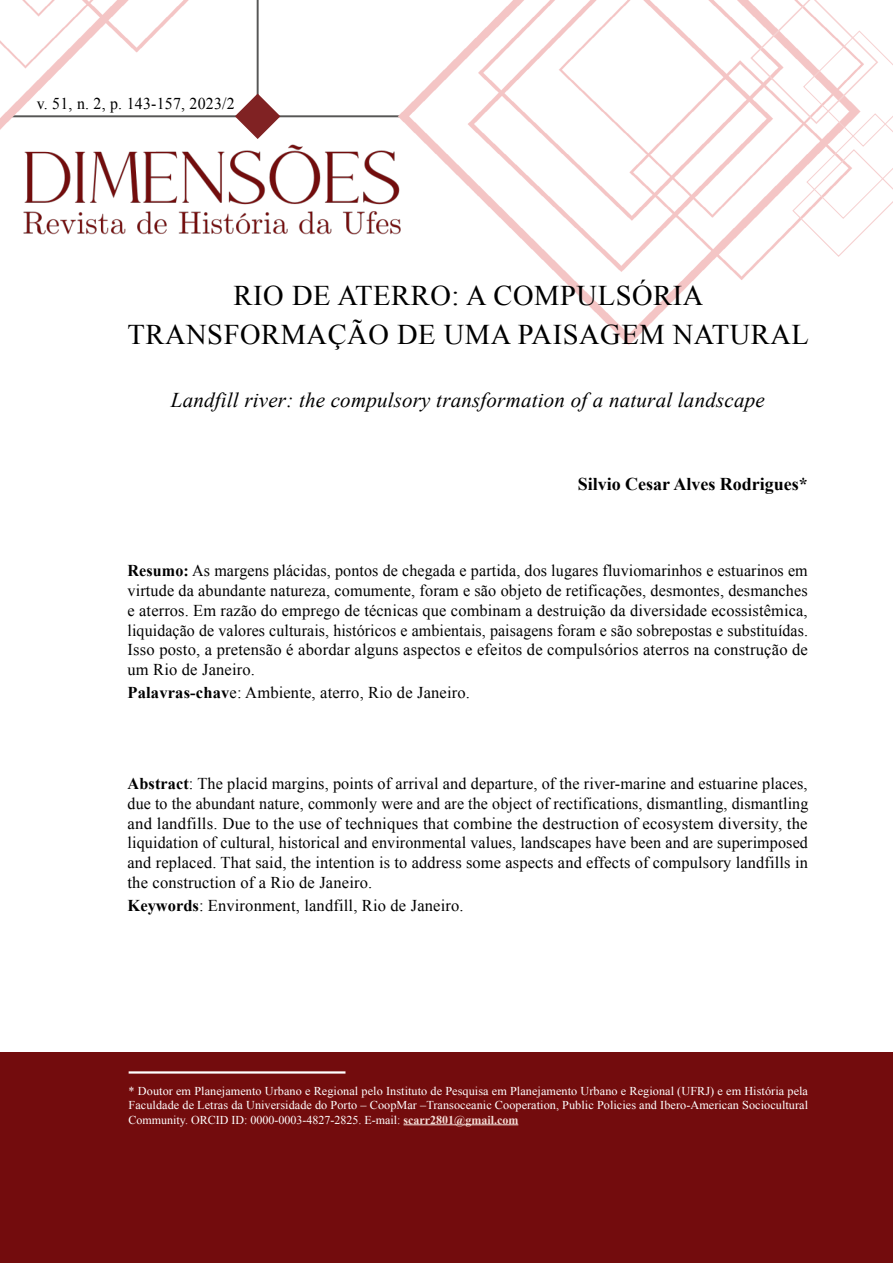
<style>
.page{position:relative;width:893px;height:1263px;background:#fff}
.page>*{position:absolute;margin:0;border:0;box-sizing:border-box;transform-origin:0 0}
.t1{font:28.5px/39px "Times New Roman";letter-spacing:.02em;color:#000;text-align:center}
.t2{font:italic 21px "Times New Roman";letter-spacing:.01em;color:#000}
.t3{font:700 18px "Times New Roman";color:#000}
.t4{font:16.5px/19.8px "Times New Roman";letter-spacing:.01em;color:#000;text-align:justify}
.t5{font:16.5px "Times New Roman";letter-spacing:.01em;color:#000;scale:.96 1}
.t6{font:12px/14.4px "Times New Roman";color:#fff;text-align:justify}
.s1{font-weight:700}
.s2{font-weight:700;color:#f4dcd5}
</style>
<div class="page">
<img style="left:0;top:0;width:764px;height:345px">
<svg style="left:749px;top:0;width:144px;height:258px"></svg>
<div style="left:0;top:1052px;width:893px;height:211px;background:#730c0d"></div>
<hr style="left:129px;top:1071px;width:216px;height:2px;background:#fff">
<hr style="left:403px;top:1124px;width:115px;height:1px;background:#f5dfd9">
<p class="t5" style="left:37px;top:92px;width:208px">v. 51, n. 2, p. 143-157, 2023/2</p>
<h1 class="t1" style="left:128px;top:276px;width:683px">RIO DE ATERRO: A COMPULSÓRIA<br>TRANSFORMAÇÃO DE UMA PAISAGEM NATURAL</h1>
<p class="t2" style="left:171px;top:386px;width:595px">Landfill river: the compulsory transformation of a natural landscape</p>
<p class="t3" style="left:578px;top:471px;width:232px">Silvio Cesar Alves Rodrigues*</p>
<p class="t4" style="left:128px;top:560px;width:682px"><span class="s1">Resumo:</span> As margens plácidas, pontos de chegada e partida, dos lugares fluviomarinhos e estuarinos em virtude da abundante natureza, comumente, foram e são objeto de retificações, desmontes, desmanches e aterros. Em razão do emprego de técnicas que combinam a destruição da diversidade ecossistêmica, liquidação de valores culturais, históricos e ambientais, paisagens foram e são sobrepostas e substituídas.<br>Isso posto, a pretensão é abordar alguns aspectos e efeitos de compulsórios aterros na construção de um Rio de Janeiro.</p>
<p class="t4" style="left:128px;top:683px;width:344px"><span class="s1">Palavras-chav</span>e: Ambiente, aterro, Rio de Janeiro.</p>
<p class="t4" style="left:128px;top:773px;width:682px"><span class="s1">Abstract</span>: The placid margins, points of arrival and departure, of the river-marine and estuarine places, due to the abundant nature, commonly were and are the object of rectifications, dismantling, dismantling and landfills. Due to the use of techniques that combine the destruction of ecosystem diversity, the liquidation of cultural, historical and environmental values, landscapes have been and are superimposed and replaced. That said, the intention is to address some aspects and effects of compulsory landfills in the construction of a Rio de Janeiro.</p>
<p class="t4" style="left:128px;top:895px;width:338px"><span class="s1">Keywords</span>: Environment, landfill, Rio de Janeiro.</p>
<p class="t6" style="left:129px;top:1083px;width:681px">* Doutor em Planejamento Urbano e Regional pelo Instituto de Pesquisa em Planejamento Urbano e Regional (UFRJ) e em História pela Faculdade de Letras da Universidade do Porto – CoopMar –Transoceanic Cooperation, Public Policies and Ibero-American Sociocultural Community. ORCID ID: 0000-0003-4827-2825. E-mail: <span class="s2">scarr2801@gmail.com</span></p>
</div>
